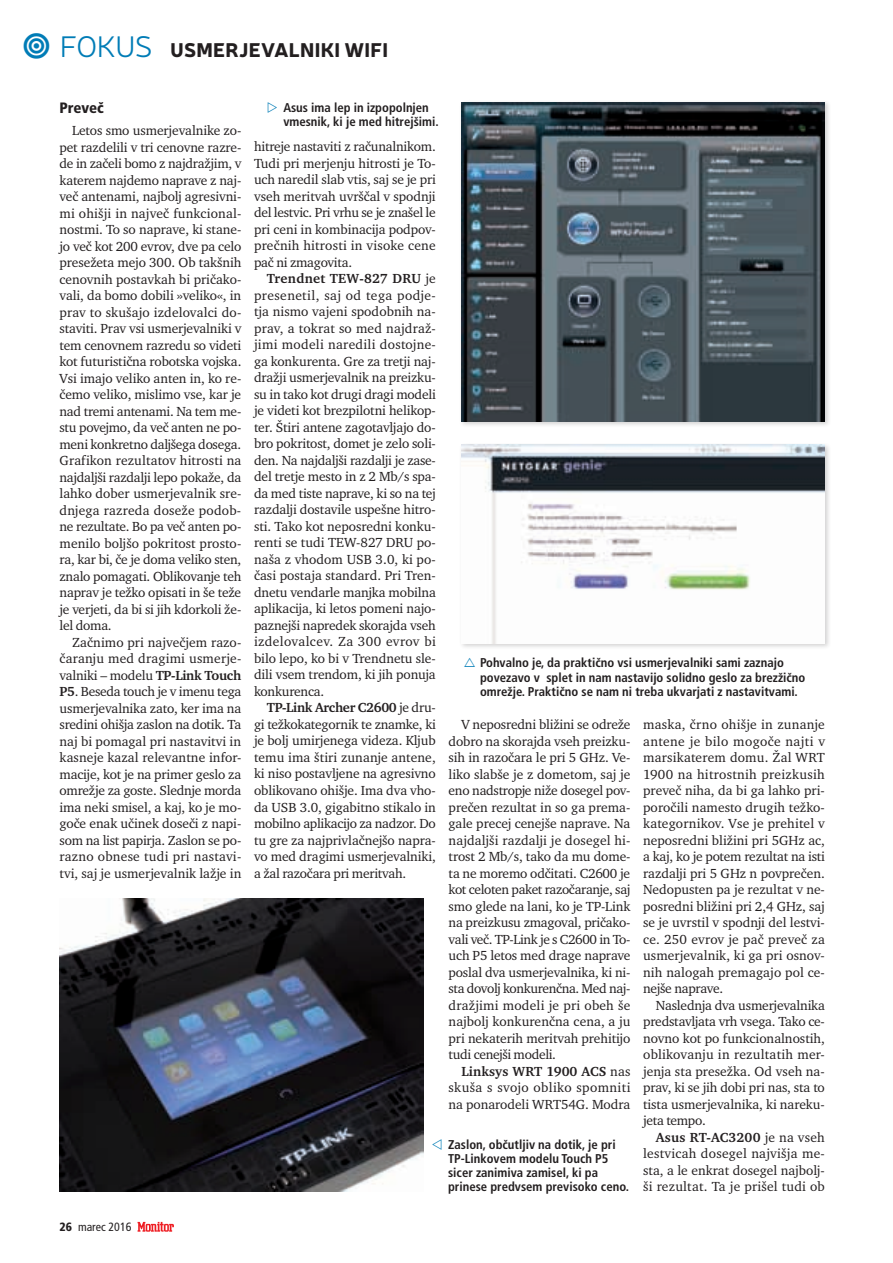
<style>
.page{position:relative;width:893px;height:1263px;background:#fff}
.page>*{position:absolute;margin:0;border:0;box-sizing:border-box;transform-origin:0 0}
.t1{font:900 19.5px "Neris";letter-spacing:.01em;color:#231f20}
.Mednaslov{font:900 condensed 15px "Frutiger LT Std";letter-spacing:-.005em;color:#231f20}
.Body_TEXT{font:13.5px/16.5px "Charter Itc TEE";letter-spacing:-.005em;color:#231f20;text-align:justify}
.Slika_Podpis{font:700 condensed 12.75px/14.2px "Frutiger LT Std";color:#231f20}
.t2{font:condensed 12px "Frutiger LT Std";color:#231f20}
.s1{font-family:"roam monitor";font-weight:400;font-size:25.8px;color:#007cb6}
.s2{font-weight:300;font-size:30px;color:#007cb6}
.s3{font-weight:700}
.s4{font-weight:900}
.s5{color:#007cb6}
</style>
<div class="page">
<svg style="left:138px;top:1222px;width:36px;height:10px"></svg>
<div style="left:459px;top:100px;width:372px;height:328px;background:#231f20;opacity:.2"></div>
<img style="left:461px;top:102px;width:364px;height:320px">
<div style="left:459px;top:442px;width:372px;height:208px;background:#231f20;opacity:.2"></div>
<img style="left:461px;top:444px;width:364px;height:200px">
<img style="left:60px;top:899px;width:363px;height:292px">
<h1 class="t1" style="left:24px;top:36px;width:366px"><span class="s1">X</span> <span class="s2">FOKUS</span> USMERJEVALNIKI WIFI</h1>
<p class="Mednaslov" style="left:60px;top:99px;width:46px">Preveč</p>
<p class="Body_TEXT" style="left:60px;top:122px;width:183px;text-indent:13px">Letos smo usmerjevalnike zo&shy;pet razdelili v tri cenovne razre&shy;de in začeli bomo z najdražjim, v katerem najdemo naprave z naj&shy;več antenami, najbolj agresivni&shy;mi ohišji in največ funkcional&shy;nostmi. To so naprave, ki stane&shy;jo več kot 200 evrov, dve pa celo presežeta mejo 300. Ob takšnih cenovnih postavkah bi pričako&shy;vali, da bomo dobili »veliko«, in prav to skušajo izdelovalci do&shy;staviti. Prav vsi usmerjevalniki v tem cenovnem razredu so videti kot futuristična robotska vojska.<br>Vsi imajo veliko anten in, ko re&shy;čemo veliko, mislimo vse, kar je nad tremi antenami. Na tem me&shy;stu povejmo, da več anten ne po&shy;meni konkretno daljšega dosega.<br>Grafikon rezultatov hitrosti na najdaljši razdalji lepo pokaže, da lahko dober usmerjevalnik sre&shy;dnjega razreda doseže podob&shy;ne rezultate. Bo pa več anten po&shy;menilo boljšo pokritost prosto&shy;ra, kar bi, če je doma veliko sten, znalo pomagati. Oblikovanje teh naprav je težko opisati in še teže je verjeti, da bi si jih kdorkoli že&shy;lel doma.</p>
<p class="Body_TEXT" style="left:60px;top:634px;width:183px;text-indent:13px">Začnimo pri največjem razo&shy;čaranju med dragimi usmerje&shy;valniki – modelu <span class="s3">TP-Link Touch P5</span>. Beseda touch je v imenu tega usmerjevalnika zato, ker ima na sredini ohišja zaslon na dotik. Ta naj bi pomagal pri nastavitvi in kasneje kazal relevantne infor&shy;macije, kot je na primer geslo za omrežje za goste. Slednje morda ima neki smisel, a kaj, ko je mo&shy;goče enak učinek doseči z napi&shy;som na list papirja. Zaslon se po&shy;razno obnese tudi pri nastavi&shy;tvi, saj je usmerjevalnik lažje in</p>
<p class="t2" style="left:60px;top:1220px;width:74px"><span class="s4">26</span> marec 2016</p>
<p class="Slika_Podpis" style="left:283px;top:100px;width:157px">Asus ima lep in izpopolnjen vmesnik, ki je med hitrejšimi.</p>
<p class="Body_TEXT" style="left:254px;top:139px;width:183px">hitreje nastaviti z računalnikom.<br>Tudi pri merjenju hitrosti je To&shy;uch naredil slab vtis, saj se je pri vseh meritvah uvrščal v spodnji del lestvic. Pri vrhu se je znašel le pri ceni in kombinacija podpov&shy;prečnih hitrosti in visoke cene pač ni zmagovita.</p>
<p class="Body_TEXT" style="left:254px;top:271px;width:183px;text-indent:13px"><span class="s3">Trendnet TEW-827 DRU</span> je presenetil, saj od tega podje&shy;tja nismo vajeni spodobnih na&shy;prav, a tokrat so med najdraž&shy;jimi modeli naredili dostojne&shy;ga konkurenta. Gre za tretji naj&shy;dražji usmerjevalnik na preizku&shy;su in tako kot drugi dragi modeli je videti kot brezpilotni helikop&shy;ter. Štiri antene zagotavljajo do&shy;bro pokritost, domet je zelo soli&shy;den. Na najdaljši razdalji je zase&shy;del tretje mesto in z 2 Mb/s spa&shy;da med tiste naprave, ki so na tej razdalji dostavile uspešne hitro&shy;sti. Tako kot neposredni konku&shy;renti se tudi TEW-827 DRU po&shy;naša z vhodom USB 3.0, ki po&shy;časi postaja standard. Pri Tren&shy;dnetu vendarle manjka mobilna aplikacija, ki letos pomeni najo&shy;paznejši napredek skorajda vseh izdelovalcev. Za 300 evrov bi bilo lepo, ko bi v Trendnetu sle&shy;dili vsem trendom, ki jih ponuja konkurenca.</p>
<p class="Body_TEXT" style="left:254px;top:699px;width:183px;text-indent:13px"><span class="s3">TP-Link Archer C2600</span> je dru&shy;gi težkokategornik te znamke, ki je bolj umirjenega videza. Kljub temu ima štiri zunanje antene, ki niso postavljene na agresivno oblikovano ohišje. Ima dva vho&shy;da USB 3.0, gigabitno stikalo in mobilno aplikacijo za nadzor. Do tu gre za najprivlačnejšo napra&shy;vo med dragimi usmerjevalniki, a žal razočara pri meritvah.</p>
<p class="Slika_Podpis" style="left:480px;top:656px;width:327px">Pohvalno je, da praktično vsi usmerjevalniki sami zaznajo povezavo v splet in nam nastavijo solidno geslo za brezžično omrežje. Praktično se nam ni treba ukvarjati z nastavitvami.</p>
<p class="Body_TEXT" style="left:643px;top:716px;width:183px">maska, črno ohišje in zunanje antene je bilo mogoče najti v marsikaterem domu. Žal WRT 1900 na hitrostnih preizkusih preveč niha, da bi ga lahko pri&shy;poročili namesto drugih težko&shy;kategornikov. Vse je prehitel v neposredni bližini pri 5GHz ac, a kaj, ko je potem rezultat na isti razdalji pri 5 GHz n povprečen.<br>Nedopusten pa je rezultat v ne&shy;posredni bližini pri 2,4 GHz, saj se je uvrstil v spodnji del lestvi&shy;ce. 250 evrov je pač preveč za usmerjevalnik, ki ga pri osnov&shy;nih nalogah premagajo pol ce&shy;nejše naprave.</p>
<p class="Body_TEXT" style="left:643px;top:997px;width:183px;text-indent:13px">Naslednja dva usmerjevalnika predstavljata vrh vsega. Tako ce&shy;novno kot po funkcionalnostih, oblikovanju in rezultatih mer&shy;jenja sta presežka. Od vseh na&shy;prav, ki se jih dobi pri nas, sta to tista usmerjevalnika, ki nareku&shy;jeta tempo.</p>
<p class="Body_TEXT" style="left:643px;top:1129px;width:183px;text-indent:13px"><span class="s3">Asus RT-AC3200</span> je na vseh lestvicah dosegel najvišja me&shy;sta, a le enkrat dosegel najbolj&shy;ši rezultat. Ta je prišel tudi ob</p>
<p class="Body_TEXT" style="left:449px;top:716px;width:183px;text-indent:13px">V neposredni bližini se odreže dobro na skorajda vseh preizku&shy;sih in razočara le pri 5 GHz. Ve&shy;liko slabše je z dometom, saj je eno nadstropje niže dosegel pov&shy;prečen rezultat in so ga prema&shy;gale precej cenejše naprave. Na najdaljši razdalji je dosegel hi&shy;trost 2 Mb/s, tako da mu dome&shy;ta ne moremo odčitati. C2600 je kot celoten paket razočaranje, saj smo glede na lani, ko je TP-Link na preizkusu zmagoval, pričako&shy;vali več. TP-Link je s C2600 in To&shy;uch P5 letos med drage naprave poslal dva usmerjevalnika, ki ni&shy;sta dovolj konkurenčna. Med naj&shy;dražjimi modeli je pri obeh še najbolj konkurenčna cena, a ju pri nekaterih meritvah prehitijo tudi cenejši modeli.</p>
<p class="Body_TEXT" style="left:449px;top:1063px;width:183px;text-indent:13px"><span class="s3">Linksys WRT 1900 ACS</span> nas skuša s svojo obliko spomniti na ponarodeli WRT54G. Modra</p>
<p class="Slika_Podpis" style="left:448px;top:1137px;width:182px;text-indent:-16px"><span class="s5">❖</span> Zaslon, občutljiv na dotik, je pri<br>TP-Linkovem modelu Touch P5 sicer zanimiva zamisel, ki pa prinese predvsem previsoko ceno.</p>
</div>
